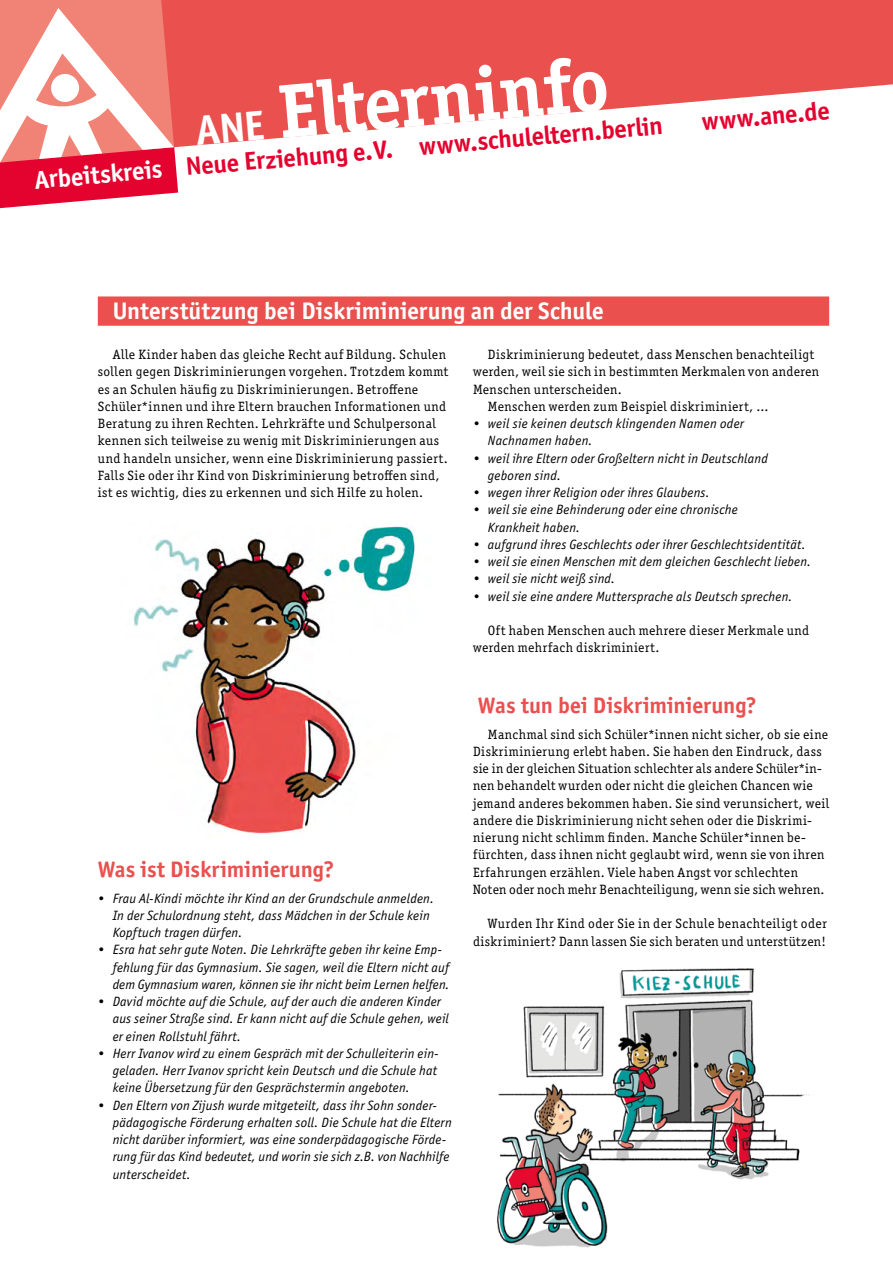
<style>
.page{position:relative;width:893px;height:1263px;background:#fff}
.page>*{position:absolute;margin:0;border:0;box-sizing:border-box;transform-origin:0 0}
.t1{font:700 76.5px "Officina Serif ITC Pro";color:#fff}
.t2{font:700 25.5px "Officina Sans ITC Pro";color:#e4032e}
.Titelüberschrift_rot{font:700 24px "Officina Sans ITC Pro";color:#fff}
.Titelüberschrift_rot-2{font:700 22.5px "Officina Sans ITC Pro";color:#ea504e}
.Fließtext{font:13.5px/17.2px "Officina Serif ITC Pro";letter-spacing:.035em;color:#000}
.schwarze_Tipps{font:italic 13.5px/17.2px "Officina Sans ITC Pro";letter-spacing:.015em;color:#000}
.s1{font-family:"Officina Sans ITC Pro";font-size:42px}
.s2{color:#fff}
.s3{font-weight:700}
</style>
<div class="page">
<svg style="left:178px;top:0;width:715px;height:147px;fill:#ea504e"></svg>
<svg style="left:0;top:0;width:178px;height:209px"></svg>
<div style="left:98px;top:296px;width:731px;height:30px;background:#ea504e"></div>
<img style="left:497px;top:968px;width:312px;height:280px">
<img style="left:133px;top:526px;width:282px;height:308px">
<h1 class="t1" style="left:191px;top:73px;width:416px;rotate:-5deg"><span class="s1">ANE</span> Elterninfo</h1>
<h2 class="t2" style="left:33px;top:164px;width:632px;rotate:-5deg"><span class="s2">Arbeitskreis</span> Neue Erziehung e.V. www.schuleltern.berlin</h2>
<h2 class="t2" style="left:700px;top:106px;width:130px;rotate:-5deg">www.ane.de</h2>
<p class="Titelüberschrift_rot" style="left:113px;top:296px;width:492px">Unterstützung bei Diskriminierung an der Schule</p>
<p class="Fließtext" style="left:98px;top:346px;width:352px;text-indent:15px">Alle Kinder haben das gleiche Recht auf Bildung. Schulen sollen gegen Diskriminierungen vorgehen. Trotzdem kommt es an Schulen häufig zu Diskriminierungen. Betroffene Schüler*innen und ihre Eltern brauchen Informationen und Beratung zu ihren Rechten. Lehrkräfte und Schulpersonal kennen sich teilweise zu wenig mit Diskriminierungen aus und handeln unsicher, wenn eine Diskriminierung passiert.<br>Falls Sie oder ihr Kind von Diskriminierung betroffen sind, ist es wichtig, dies zu erkennen und sich Hilfe zu holen.</p>
<p class="Titelüberschrift_rot-2" style="left:98px;top:855px;width:238px">Was ist Diskriminierung?</p>
<p class="schwarze_Tipps" style="left:113px;top:889px;width:323px;text-indent:-15px"><span class="s3">•</span> Frau Al-Kindi möchte ihr Kind an der Grundschule anmelden.<br>In der Schulordnung steht, dass Mädchen in der Schule kein<br>Kopftuch tragen dürfen.</p>
<p class="schwarze_Tipps" style="left:113px;top:941px;width:338px;text-indent:-15px">• Esra hat sehr gute Noten. Die Lehrkräfte geben ihr keine Emp&shy;fehlung für das Gymnasium. Sie sagen, weil die Eltern nicht auf dem Gymnasium waren, können sie ihr nicht beim Lernen helfen.</p>
<p class="schwarze_Tipps" style="left:113px;top:993px;width:338px;text-indent:-15px">• David möchte auf die Schule, auf der auch die anderen Kinder aus seiner Straße sind. Er kann nicht auf die Schule gehen, weil er einen Rollstuhl fährt.</p>
<p class="schwarze_Tipps" style="left:113px;top:1045px;width:327px;text-align:justify;text-indent:-15px">• Herr Ivanov wird zu einem Gespräch mit der Schulleiterin ein&shy;geladen. Herr Ivanov spricht kein Deutsch und die Schule hat keine Übersetzung für den Gesprächstermin angeboten.</p>
<p class="schwarze_Tipps" style="left:113px;top:1096px;width:341px;text-indent:-15px">• Den Eltern von Zijush wurde mitgeteilt, dass ihr Sohn sonder&shy;pädagogische Förderung erhalten soll. Die Schule hat die Eltern nicht darüber informiert, was eine sonderpädagogische Förde&shy;rung für das Kind bedeutet, und worin sie sich z.B. von Nachhilfe unterscheidet.</p>
<p class="Fließtext" style="left:473px;top:346px;width:348px;text-indent:15px">Diskriminierung bedeutet, dass Menschen benachteiligt werden, weil sie sich in bestimmten Merkmalen von anderen<br>Menschen unterscheiden.</p>
<p class="Fließtext" style="left:488px;top:398px;width:282px">Menschen werden zum Beispiel diskriminiert, …</p>
<p class="schwarze_Tipps" style="left:488px;top:415px;width:257px;text-indent:-15px">• weil sie keinen deutsch klingenden Namen oder<br>Nachnamen haben.</p>
<p class="schwarze_Tipps" style="left:488px;top:449px;width:281px;text-indent:-15px">• weil ihre Eltern oder Großeltern nicht in Deutschland geboren sind.</p>
<p class="schwarze_Tipps" style="left:473px;top:484px;width:238px">• wegen ihrer Religion oder ihres Glaubens.</p>
<p class="schwarze_Tipps" style="left:488px;top:501px;width:251px;text-indent:-15px">• weil sie eine Behinderung oder eine chronische<br>Krankheit haben.</p>
<p class="schwarze_Tipps" style="left:473px;top:536px;width:334px">• aufgrund ihres Geschlechts oder ihrer Geschlechtsidentität.</p>
<p class="schwarze_Tipps" style="left:473px;top:553px;width:340px">• weil sie einen Menschen mit dem gleichen Geschlecht lieben.</p>
<p class="schwarze_Tipps" style="left:473px;top:570px;width:144px">• weil sie nicht weiß sind.</p>
<p class="schwarze_Tipps" style="left:473px;top:587px;width:321px">• weil sie eine andere Muttersprache als Deutsch sprechen.</p>
<p class="Fließtext" style="left:473px;top:622px;width:338px;text-indent:15px">Oft haben Menschen auch mehrere dieser Merkmale und werden mehrfach diskriminiert.</p>
<p class="Titelüberschrift_rot-2" style="left:478px;top:691px;width:280px">Was tun bei Diskriminierung?</p>
<p class="Fließtext" style="left:473px;top:725px;width:358px;text-indent:15px">Manchmal sind sich Schüler*innen nicht sicher, ob sie eine Diskriminierung erlebt haben. Sie haben den Eindruck, dass sie in der gleichen Situation schlechter als andere Schüler*in&shy;nen behandelt wurden oder nicht die gleichen Chancen wie jemand anderes bekommen haben. Sie sind verunsichert, weil andere die Diskriminierung nicht sehen oder die Diskrimi&shy;nierung nicht schlimm finden. Manche Schüler*innen be&shy;fürchten, dass ihnen nicht geglaubt wird, wenn sie von ihren Erfahrungen erzählen. Viele haben Angst vor schlechten Noten oder noch mehr Benachteiligung, wenn sie sich wehren.</p>
<p class="Fließtext" style="left:473px;top:915px;width:355px;text-align:right">Wurden Ihr Kind oder Sie in der Schule benachteiligt oder diskriminiert? Dann lassen Sie sich beraten und unterstützen!</p>
</div>
